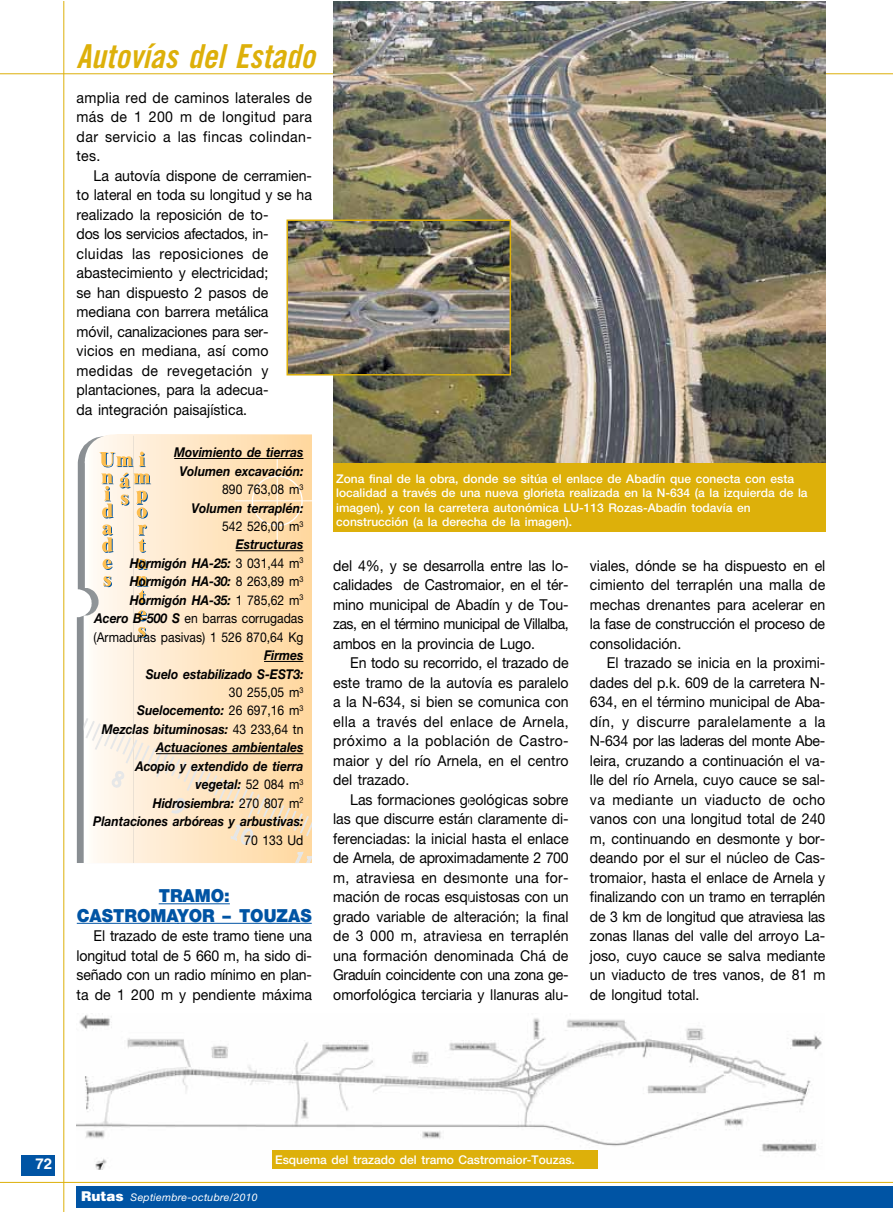
<style>
.page{position:relative;width:893px;height:1212px;background:#fff}
.page>*{position:absolute;margin:0;border:0;box-sizing:border-box;transform-origin:0 0}
.t1{font:33px "Trade Gothic Bold Cond Twenty Obl";color:#ddb00a}
.t2{font:900 18px/19.5px "Helvetica Neue";color:#0054a4;text-align:center;scale:.94 1}
.t3{font:15px/19.5px "Helvetica Neue";color:#000;text-align:justify;scale:.94 1}
.t4{font:700 15px "Helvetica";color:#fff}
.t5{font:italic 700 13.5px/18.5px "Helvetica Neue";color:#000;text-align:right;scale:.9 1}
.t6{font:13.5px "Helvetica Neue";color:#000;scale:.9 1}
.t7{font:500 12px/14.4px "Helvetica Neue";color:#fff}
.t8{font:italic 10.5px "Helvetica Neue";letter-spacing:.025em;color:#fff}
.s1{font-weight:400;font-style:normal}
.s2{font-family:"Helvetica";font-weight:900;font-style:normal;font-size:13.5px}
</style>
<div class="page">
<hr style="left:63px;top:2px;width:1px;height:1210px;background:#ddb00a">
<hr style="left:0;top:73px;width:892px;height:1px;background:#ddb00a">
<div style="left:21px;top:1156px;width:34px;height:20px;background:#0054a4"></div>
<div style="left:77px;top:1187px;width:815px;height:21px;background:#0054a4"></div>
<hr style="left:0;top:1182px;width:892px;height:1px;background:#ddb00a">
<hr style="left:159px;top:903px;width:71px;height:1px;background:#0054a4">
<hr style="left:77px;top:923px;width:102px;height:1px;background:#0054a4">
<hr style="left:177px;top:923px;width:135px;height:1px;background:#0054a4">
<svg style="left:77px;top:449px;width:5px;height:414px;background:#989c9f"></svg>
<img style="left:77px;top:1015px;width:745px;height:155px">
<img style="left:333px;top:2px;width:492px;height:461px">
<img style="left:289px;top:223px;width:219px;height:150px">
<div style="left:286px;top:220px;width:225px;height:156px;border:2px solid #ddb00a"></div>
<div style="left:333px;top:463px;width:492px;height:69px;background:#ddb00a"></div>
<div style="left:272px;top:1151px;width:325px;height:18px;background:#ddb00a"></div>
<svg style="left:82px;top:434px;width:230px;height:429px;background:#fae4c5"></svg>
<h1 class="t1" style="left:77px;top:44px;width:240px">Autovías del Estado</h1>
<p class="t3" style="left:77px;top:89px;width:252px">amplia red de caminos laterales de más de 1 200 m de longitud para dar servicio a las fincas colindan&shy;tes.</p>
<p class="t3" style="left:77px;top:167px;width:252px;text-align:left;text-indent:17px">La autovía dispone de cerramien&shy;to lateral en toda su longitud y se ha realizado la reposición de to-<br>dos los servicios afectados, in&shy;cluidas las reposiciones de abastecimiento y electricidad;<br>se han dispuesto 2 pasos de mediana con barrera metálica<br>móvil, canalizaciones para ser-<br>vicios en mediana, así como medidas de revegetación y plantaciones, para la adecua-<br>da integración paisajística.</p>
<p class="t5" style="left:94px;top:444px;width:235px">Movimiento de tierras<br>Volumen excavación:<br><span class="s1">890 763,08 m</span><sup>3<br></sup>Volumen terraplén:<br><span class="s1">542 526,00 m</span><sup>3<br></sup>Estructuras<br>Hormigón HA-25: <span class="s1">3 031,44 m</span><sup>3<br></sup>Hormigón HA-30: <span class="s1">8 263,89 m</span><sup>3<br></sup>Hormigón HA-35: <span class="s1">1 785,62 m</span><sup>3<br></sup>Acero B-500 S <span class="s1">en barras corrugadas (Armaduras pasivas) 1 526 870,64 Kg</span></p>
<p class="t5" style="left:93px;top:647px;width:235px">Firmes<br>Suelo estabilizado S-EST3:<br><span class="s1">30 255,05 m</span><sup>3<br></sup>Suelocemento: <span class="s1">26 697,16 m</span><sup>3<br></sup>Mezclas bituminosas: <span class="s1">43 233,64 tn<br></span>Actuaciones ambientales<br>Acopio y extendido de tierra vegetal: <span class="s1">52 084 m</span><sup>3<br></sup>Hidrosiembra: <span class="s1">270 807 m</span><sup>2<br></sup>Plantaciones arbóreas y arbustivas:</p>
<p class="t6" style="left:244px;top:835px;width:67px">70 133 Ud</p>
<p class="t2" style="left:77px;top:887px;width:251px">TRAMO:<br>CASTROMAYOR – TOUZAS</p>
<p class="t3" style="left:77px;top:927px;width:252px;text-indent:17px">El trazado de este tramo tiene una longitud total de 5 660 m, ha sido di&shy;señado con un radio mínimo en plan&shy;ta de 1 200 m y pendiente máxima</p>
<p class="t7" style="left:336px;top:473px;width:473px">Zona final de la obra, donde se sitúa el enlace de Abadín que conecta con esta localidad a través de una nueva glorieta realizada en la N-634 (a la izquierda de la imagen), y con la carretera autonómica LU-113 Rozas-Abadín todavía en construcción (a la derecha de la imagen).</p>
<p class="t3" style="left:333px;top:557px;width:252px">del 4%, y se desarrolla entre las lo&shy;calidades de Castromaior, en el tér&shy;mino municipal de Abadín y de Tou&shy;zas, en el término municipal de Villalba, ambos en la provincia de Lugo.</p>
<p class="t3" style="left:333px;top:654px;width:252px;text-indent:17px">En todo su recorrido, el trazado de este tramo de la autovía es paralelo a la N-634, si bien se comunica con ella a través del enlace de Arnela, próximo a la población de Castro&shy;maior y del río Arnela, en el centro del trazado.</p>
<p class="t3" style="left:333px;top:791px;width:252px;text-indent:17px">Las formaciones geológicas sobre las que discurre están claramente di&shy;ferenciadas: la inicial hasta el enlace de Arnela, de aproximadamente 2 700 m, atraviesa en desmonte una for&shy;mación de rocas esquistosas con un grado variable de alteración; la final de 3 000 m, atraviesa en terraplén una formación denominada Chá de Graduín coincidente con una zona ge&shy;omorfológica terciaria y llanuras alu-</p>
<p class="t3" style="left:590px;top:557px;width:252px">viales, dónde se ha dispuesto en el cimiento del terraplén una malla de mechas drenantes para acelerar en la fase de construcción el proceso de consolidación.</p>
<p class="t3" style="left:590px;top:654px;width:252px;text-indent:17px">El trazado se inicia en la proximi&shy;dades del p.k. 609 de la carretera N-634, en el término municipal de Aba&shy;dín, y discurre paralelamente a la N-634 por las laderas del monte Abe&shy;leira, cruzando a continuación el va&shy;lle del río Arnela, cuyo cauce se sal&shy;va mediante un viaducto de ocho vanos con una longitud total de 240 m, continuando en desmonte y bor&shy;deando por el sur el núcleo de Cas&shy;tromaior, hasta el enlace de Arnela y finalizando con un tramo en terraplén de 3 km de longitud que atraviesa las zonas llanas del valle del arroyo La&shy;joso, cuyo cauce se salva mediante un viaducto de tres vanos, de 81 m de longitud total.</p>
<p class="t4" style="left:36px;top:1159px;width:18px">72</p>
<p class="t8" style="left:81px;top:1193px;width:178px"><span class="s2">Rutas</span> Septiembre-octubre/2010</p>
<p class="t7" style="left:275px;top:1153px;width:301px">Esquema del trazado del tramo Castromaior-Touzas.</p>
</div>
